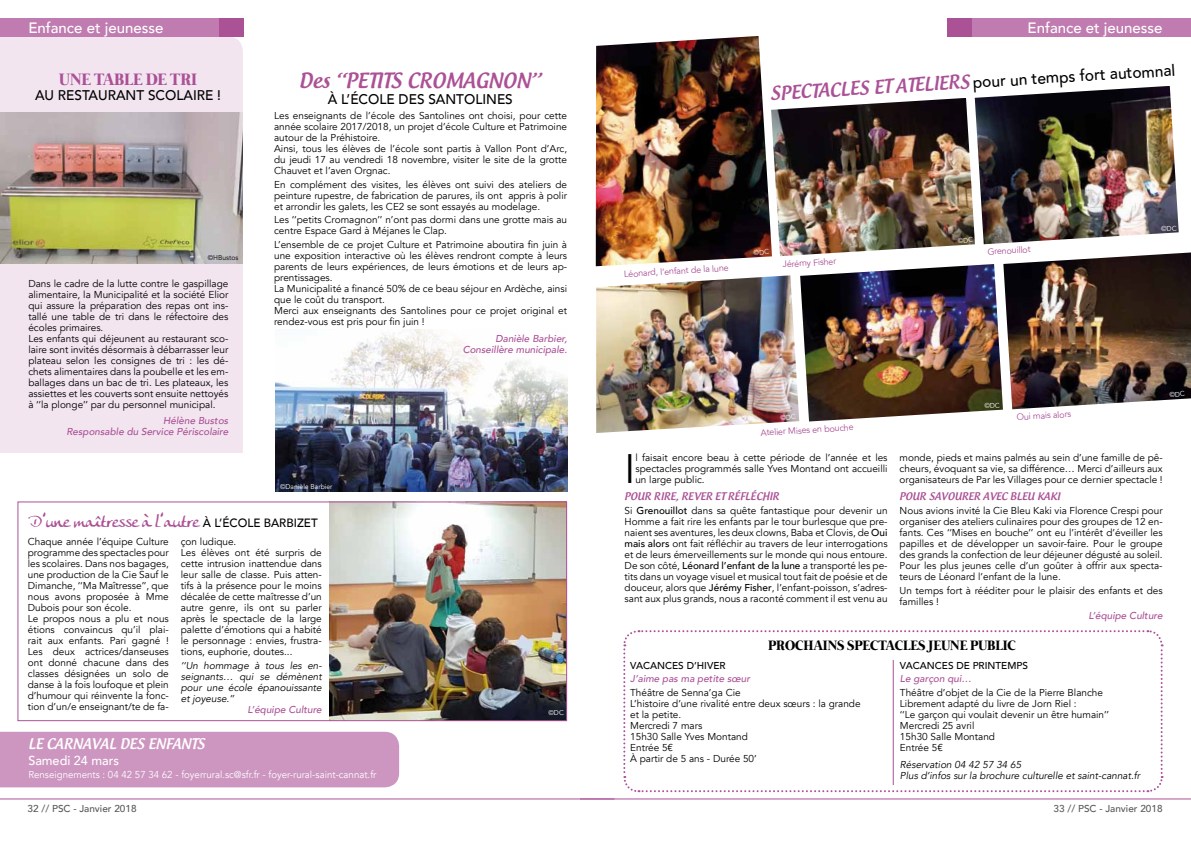
<style>
.page{position:relative;width:1191px;height:842px;background:#fff}
.page>*{position:absolute;margin:0;border:0;box-sizing:border-box;transform-origin:0 0}
.t1{font:41.1px "Avenir";color:#000}
.t2{font:500 20px "Androgyne";color:#ab5196}
.t3{font:500 18px "Androgyne";color:#ab5196}
.t4{font:700 17px "Mermaid";color:#ab5196}
.t5{font:16px "Anke Calligraphic FG";color:#ab5196}
.t6{font:500 16px "Avenir";color:#000}
.t7{font:500 15px "Avenir";color:#fff}
.t8{font:500 14px "Avenir";color:#000}
.t9{font:700 14px "Mermaid";color:#000}
.t10{font:500 14px "Androgyne";color:#fff}
.t11{font:500 13px "Avenir";color:#fff}
.t12{font:10px/11px "Avenir";color:#000}
.t13{font:italic 10px/11px "Avenir";color:#000;text-align:justify}
.t14{font:italic 500 10px/11px "Avenir";color:#ab5196;text-align:right}
.t15{font:10px "Avenir";color:#fff}
.t16{font:500 10px "Androgyne";color:#ab5196}
.t17{font:500 10px "Avenir";color:#58585a}
.t18{font:500 10px "Avenir";color:#000}
.t19{font:9px "Avenir";color:#ab5196}
.t20{font:7px "Avenir";color:#fff}
.t21{font:7px "Avenir";color:#000}
.s1{font-family:"Avenir";font-weight:500;font-size:12px;color:#000}
.s2{font-weight:500}
</style>
<div class="page">
<hr style="left:0;top:798px;width:614px;height:1px;background:#ab5196">
<div style="left:0;top:19px;width:244px;height:18px;background:#c07cb0"></div>
<div style="left:219px;top:19px;width:25px;height:18px;background:#ab5196"></div>
<hr style="left:580px;top:798px;width:611px;height:1px;background:#ab5196">
<div style="left:947px;top:19px;width:244px;height:18px;background:#c07cb0"></div>
<div style="left:947px;top:19px;width:24px;height:18px;background:#ab5196"></div>
<div style="left:0;top:37px;width:243px;height:416px;background:#f2e5ef"></div>
<img style="left:0;top:113px;width:242px;height:150px">
<img style="left:275px;top:330px;width:292px;height:161px">
<img style="left:330px;top:503px;width:235px;height:216px">
<div style="left:17px;top:501px;width:550px;height:220px;border:1px solid #ab5196"></div>
<div style="left:0;top:732px;width:399px;height:55px;background:#cc96c0"></div>
<img style="left:596px;top:275px;width:203px;height:158px">
<img style="left:772px;top:98px;width:203px;height:158px">
<img style="left:974px;top:86px;width:204px;height:158px">
<img style="left:800px;top:264px;width:203px;height:157px">
<img style="left:596px;top:36px;width:176px;height:230px">
<img style="left:1003px;top:252px;width:188px;height:157px">
<svg style="left:623px;top:630px;width:540px;height:163px"></svg>
<hr style="left:892px;top:660px;width:1px;height:125px;background:#ab5196">
<svg style="left:753px;top:249px;width:16px;height:6px"></svg>
<svg style="left:958px;top:237px;width:15px;height:6px"></svg>
<svg style="left:1161px;top:225px;width:15px;height:6px"></svg>
<svg style="left:1169px;top:391px;width:15px;height:6px"></svg>
<svg style="left:984px;top:402px;width:15px;height:6px"></svg>
<svg style="left:780px;top:414px;width:16px;height:6px"></svg>
<h3 class="t7" style="left:28px;top:15px;width:137px">Enfance et jeunesse</h3>
<h3 class="t7" style="left:1027px;top:15px;width:137px">Enfance et jeunesse</h3>
<h3 class="t4" style="left:59px;top:70px;width:140px">UNE TABLE DE TRI</h3>
<h3 class="t8" style="left:35px;top:83px;width:187px">AU RESTAURANT SCOLAIRE !</h3>
<p class="t21" style="left:208px;top:254px;width:32px">©HBustos</p>
<p class="t12" style="left:28px;top:278px;width:202px">Dans le cadre de la lutte contre le gaspillage alimentaire, la Municipalité et la société Elior qui assure la préparation des repas ont ins&shy;tallé une table de tri dans le réfectoire des écoles primaires.<br>Les enfants qui déjeunent au restaurant sco&shy;laire sont invités désormais à débarrasser leur plateau selon les consignes de tri : les dé&shy;chets alimentaires dans la poubelle et les em&shy;ballages dans un bac de tri. Les plateaux, les assiettes et les couverts sont ensuite nettoyés à ‘‘la plonge’’ par du personnel municipal.</p>
<p class="t14" style="left:66px;top:415px;width:163px">Hélène Bustos<br>Responsable du Service Périscolaire</p>
<h2 class="t2" style="left:299px;top:68px;width:244px">Des ‘‘PETITS CROMAGNON’’</h2>
<h3 class="t8" style="left:328px;top:87px;width:187px">À L’ÉCOLE DES SANTOLINES</h3>
<p class="t12" style="left:274px;top:110px;width:294px">Les enseignants de l’école des Santolines ont choisi, pour cette année scolaire 2017/2018, un projet d’école Culture et Patrimoine autour de la Préhistoire.<br>Ainsi, tous les élèves de l’école sont partis à Vallon Pont d’Arc, du jeudi 17 au vendredi 18 novembre, visiter le site de la grotte Chauvet et l’aven Orgnac.</p>
<p class="t12" style="left:274px;top:179px;width:294px;text-align:justify">En complément des visites, les élèves ont suivi des ateliers de peinture rupestre, de fabrication de parures, ils ont appris à polir et arrondir les galets, les CE2 se sont essayés au modelage.</p>
<p class="t12" style="left:274px;top:215px;width:294px">Les ‘‘petits Cromagnon’’ n’ont pas dormi dans une grotte mais au centre Espace Gard à Méjanes le Clap.</p>
<p class="t12" style="left:274px;top:240px;width:294px">L’ensemble de ce projet Culture et Patrimoine aboutira fin juin à une exposition interactive où les élèves rendront compte à leurs parents de leurs expériences, de leurs émotions et de leurs ap&shy;prentissages.<br>La Municipalité a financé 50% de ce beau séjour en Ardèche, ainsi que le coût du transport.<br>Merci aux enseignants des Santolines pour ce projet original et rendez-vous est pris pour fin juin !</p>
<p class="t14" style="left:462px;top:333px;width:106px">Danièle Barbier,<br>Conseillère municipale.</p>
<p class="t20" style="left:280px;top:482px;width:54px">©Danièle Barbier</p>
<h3 class="t5" style="left:28px;top:512px;width:291px">D’une maîtresse à l’autre <span class="s1">À L’ÉCOLE BARBIZET</span></h3>
<p class="t12" style="left:28px;top:536px;width:142px">Chaque année l’équipe Culture programme des spectacles pour les scolaires. Dans nos bagages, une production de la Cie Sauf le<br>Dimanche, ‘‘Ma Maîtresse’’, que nous avons proposée à Mme<br>Dubois pour son école.<br>Le propos nous a plu et nous étions convaincus qu’il plai&shy;rait aux enfants. Pari gagné !<br>Les deux actrices/danseuses ont donné chacune dans des classes désignées un solo de danse à la fois loufoque et plein d’humour qui réinvente la fonc&shy;tion d’un/e enseignant/te de fa-</p>
<p class="t12" style="left:181px;top:536px;width:142px">çon ludique.<br>Les élèves ont été surpris de cette intrusion inattendue dans leur salle de classe. Puis atten&shy;tifs à la présence pour le moins décalée de cette maîtresse d’un autre genre, ils ont su parler après le spectacle de la large palette d’émotions qui a habité le personnage : envies, frustra&shy;tions, euphorie, doutes...</p>
<p class="t13" style="left:181px;top:660px;width:142px">‘‘Un hommage à tous les en&shy;seignants… qui se démènent pour une école épanouissante et joyeuse.’’</p>
<p class="t14" style="left:247px;top:704px;width:76px">L’équipe Culture</p>
<p class="t20" style="left:548px;top:708px;width:17px">©DC</p>
<h3 class="t10" style="left:28px;top:735px;width:178px">LE CARNAVAL DES ENFANTS</h3>
<h3 class="t11" style="left:28px;top:749px;width:92px">Samedi 24 mars</h3>
<p class="t15" style="left:28px;top:769px;width:349px">Renseignements : 04 42 57 34 62 - foyerrural.sc@sfr.fr - foyer-rural-saint-cannat.fr</p>
<p class="t17" style="left:28px;top:800px;width:110px">32 // PSC - Janvier 2018</p>
<h3 class="t3" style="left:770px;top:81px;width:201px;rotate:-3deg">SPECTACLES ET ATELIERS</h3>
<h3 class="t6" style="left:971px;top:69px;width:204px;rotate:-4deg">pour un temps fort automnal</h3>
<p class="t19" style="left:624px;top:268px;width:106px;rotate:-3deg">Léonard, l’enfant de la lune</p>
<p class="t19" style="left:782px;top:259px;width:55px;rotate:-3deg">Jérémy Fisher</p>
<p class="t19" style="left:987px;top:246px;width:45px;rotate:-3deg">Grenouillot</p>
<p class="t19" style="left:760px;top:427px;width:95px;rotate:-3deg">Atelier Mises en bouche</p>
<h1 class="t1" style="left:624px;top:445px;width:12px">I</h1>
<p class="t12" style="left:635px;top:453px;width:254px;text-align:justify">l faisait encore beau à cette période de l’année et les spectacles programmés salle Yves Montand ont accueilli un large public.</p>
<p class="t16" style="left:624px;top:490px;width:156px">POUR RIRE, RÊVER ET RÉFLÉCHIR</p>
<p class="t12" style="left:624px;top:505px;width:264px;text-align:justify">Si <span class="s2">Grenouillot</span> dans sa quête fantastique pour devenir un Homme a fait rire les enfants par le tour burlesque que pre&shy;naient ses aventures, les deux clowns, Baba et Clovis, de <span class="s2">Oui mais alors</span> ont fait réfléchir au travers de leur interrogations et de leurs émerveillements sur le monde qui nous entoure.<br>De son côté, <span class="s2">Léonard l’enfant de la lune</span> a transporté les pe&shy;tits dans un voyage visuel et musical tout fait de poésie et de douceur, alors que <span class="s2">Jérémy Fisher</span>, l’enfant-poisson, s’adres&shy;sant aux plus grands, nous a raconté comment il est venu au</p>
<p class="t19" style="left:1016px;top:411px;width:56px;rotate:-3deg">Oui mais alors</p>
<p class="t12" style="left:899px;top:453px;width:264px;text-align:justify">monde, pieds et mains palmés au sein d’une famille de pê&shy;cheurs, évoquant sa vie, sa différence… Merci d’ailleurs aux organisateurs de Par les Villages pour ce dernier spectacle !</p>
<p class="t16" style="left:899px;top:490px;width:162px">POUR SAVOURER AVEC BLEU KAKI</p>
<p class="t12" style="left:899px;top:505px;width:264px;text-align:justify">Nous avions invité la Cie Bleu Kaki via Florence Crespi pour organiser des ateliers culinaires pour des groupes de 12 en&shy;fants. Ces ‘‘Mises en bouche’’ ont eu l’intérêt d’éveiller les papilles et de développer un savoir-faire. Pour le groupe des grands la confection de leur déjeuner dégusté au soleil.<br>Pour les plus jeunes celle d’un goûter à offrir aux specta&shy;teurs de Léonard l’enfant de la lune.</p>
<p class="t12" style="left:899px;top:585px;width:264px">Un temps fort à rééditer pour le plaisir des enfants et des familles !</p>
<p class="t14" style="left:1088px;top:610px;width:76px">L’équipe Culture</p>
<h3 class="t9" style="left:768px;top:637px;width:249px">PROCHAINS SPECTACLES JEUNE PUBLIC</h3>
<p class="t18" style="left:630px;top:656px;width:97px">VACANCES D’HIVER</p>
<p class="t14" style="left:630px;top:673px;width:121px">J’aime pas ma petite sœur</p>
<p class="t12" style="left:630px;top:687px;width:232px">Théâtre de Senna’ga Cie<br>L’histoire d’une rivalité entre deux sœurs : la grande et la petite.<br>Mercredi 7 mars<br>15h30 Salle Yves Montand<br>Entrée 5€<br>À partir de 5 ans - Durée 50’</p>
<p class="t18" style="left:900px;top:656px;width:129px">VACANCES DE PRINTEMPS</p>
<p class="t14" style="left:900px;top:673px;width:73px">Le garçon qui…</p>
<p class="t12" style="left:900px;top:687px;width:210px">Théâtre d’objet de la Cie de la Pierre Blanche<br>Librement adapté du livre de Jorn Riel :<br>‘‘Le garçon qui voulait devenir un être humain’’<br>Mercredi 25 avril<br>15h30 Salle Montand<br>Entrée 5€</p>
<p class="t13" style="left:900px;top:759px;width:242px">Réservation 04 42 57 34 65<br>Plus d’infos sur la brochure culturelle et saint-cannat.fr</p>
<p class="t17" style="left:1053px;top:800px;width:110px">33 // PSC - Janvier 2018</p>
</div>
